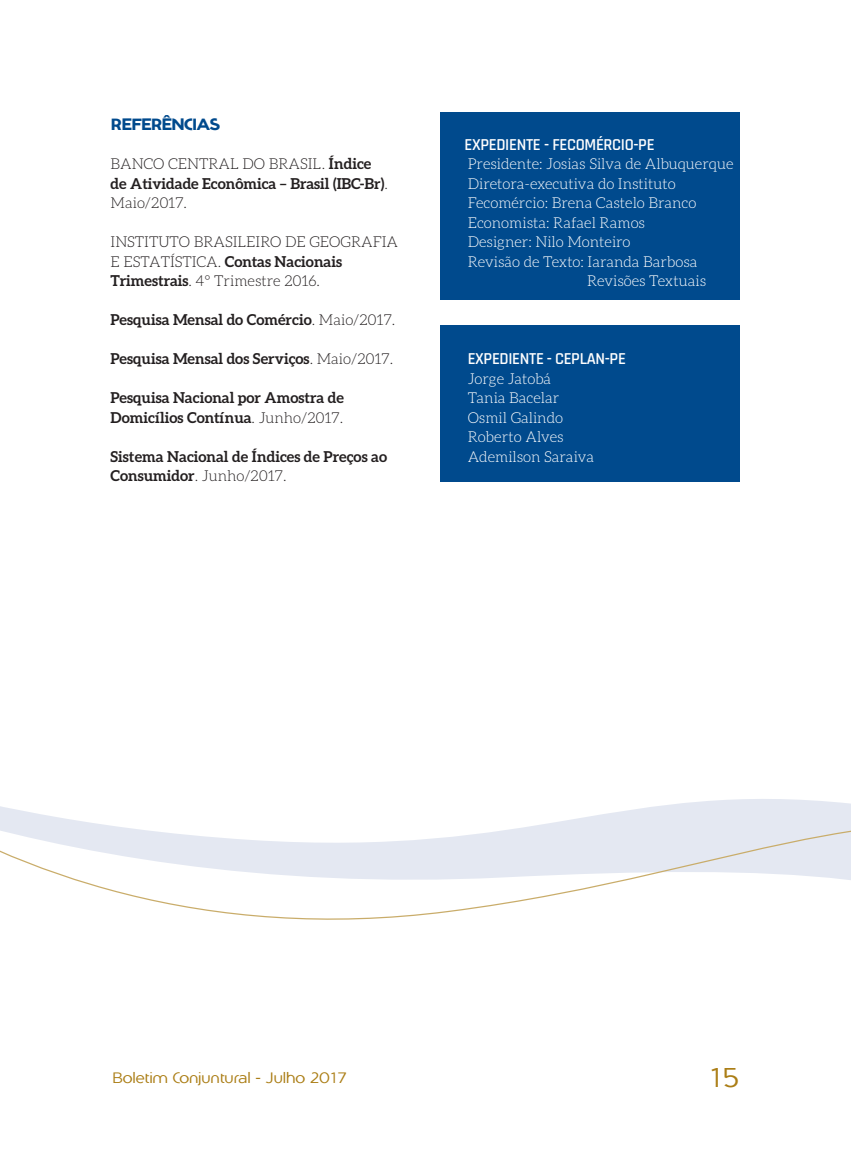
<style>
.page{position:relative;width:851px;height:1149px;background:#fff}
.page>*{position:absolute;margin:0;border:0;box-sizing:border-box;transform-origin:0 0}
.t1{font:27px "Comercio Sans";color:#ab7e16}
.corpoParagrafo{font:600 16.5px "Rajdhani";letter-spacing:-.02em;color:#fff}
.corpoParagrafo-2{font:700 16.5px "Comercio Sans";letter-spacing:-.035em;color:#004a8d}
.corpoParagrafo-3{font:700 15px/19.5px "Aleo";color:#231f20}
.corpoParagrafo-4{font:300 15px/19.5px "Aleo";color:#fff}
.corpoParagrafo-5{font:300 15px/19.5px "Aleo";color:#231f20}
.t2{font:15px "Comercio Sans";letter-spacing:-.01em;color:#ab7e16}
.s1{font-weight:300}
.s2{font-weight:700}
</style>
<div class="page">
<div style="left:440px;top:325px;width:300px;height:156px;background:#004a8d"></div>
<div style="left:440px;top:112px;width:300px;height:187px;background:#004a8d"></div>
<svg style="left:0;top:799px;width:850px;height:121px"></svg>
<p class="corpoParagrafo-2" style="left:111px;top:115px;width:111px">REFERÊNCIAS</p>
<p class="corpoParagrafo-3" style="left:111px;top:154px;width:279px"><span class="s1">BANCO CENTRAL DO BRASIL.</span> Índice de Atividade Econômica – Brasil (IBC-Br)<span class="s1">.<br>Maio/2017.</span></p>
<p class="corpoParagrafo-5" style="left:111px;top:232px;width:289px">INSTITUTO BRASILEIRO DE GEOGRAFIA<br>E ESTATÍSTICA. <span class="s2">Contas Nacionais<br>Trimestrais</span>. 4° Trimestre 2016.</p>
<p class="corpoParagrafo-3" style="left:111px;top:310px;width:286px">Pesquisa Mensal do Comércio<span class="s1">. Maio/2017.</span></p>
<p class="corpoParagrafo-3" style="left:111px;top:349px;width:284px">Pesquisa Mensal dos Serviços<span class="s1">. Maio/2017.</span></p>
<p class="corpoParagrafo-3" style="left:111px;top:388px;width:235px">Pesquisa Nacional por Amostra de<br>Domicílios Contínua<span class="s1">. Junho/2017.</span></p>
<p class="corpoParagrafo-3" style="left:111px;top:446px;width:278px">Sistema Nacional de Índices de Preços ao<br>Consumidor<span class="s1">. Junho/2017.</span></p>
<p class="corpoParagrafo" style="left:464px;top:134px;width:191px">EXPEDIENTE - FECOMÉRCIO-PE</p>
<p class="corpoParagrafo-4" style="left:467px;top:154px;width:267px">Presidente: Josias Silva de Albuquerque</p>
<p class="corpoParagrafo-4" style="left:467px;top:173px;width:230px">Diretora-executiva do Instituto<br>Fecomércio: Brena Castelo Branco</p>
<p class="corpoParagrafo-4" style="left:467px;top:212px;width:179px">Economista: Rafael Ramos</p>
<p class="corpoParagrafo-4" style="left:467px;top:232px;width:164px">Designer: Nilo Monteiro</p>
<p class="corpoParagrafo-4" style="left:467px;top:251px;width:231px">Revisão de Texto: Iaranda Barbosa</p>
<p class="corpoParagrafo-4" style="left:587px;top:271px;width:120px">Revisões Textuais</p>
<p class="corpoParagrafo" style="left:467px;top:349px;width:160px">EXPEDIENTE - CEPLAN-PE</p>
<p class="corpoParagrafo-4" style="left:467px;top:368px;width:85px">Jorge Jatobá</p>
<p class="corpoParagrafo-4" style="left:467px;top:388px;width:93px">Tania Bacelar</p>
<p class="corpoParagrafo-4" style="left:467px;top:407px;width:97px">Osmil Galindo</p>
<p class="corpoParagrafo-4" style="left:467px;top:427px;width:97px">Roberto Alves</p>
<p class="corpoParagrafo-4" style="left:467px;top:446px;width:128px">Ademilson Saraiva</p>
<p class="t2" style="left:112px;top:1068px;width:236px">Boletim Conjuntural - Julho 2017</p>
<h1 class="t1" style="left:705px;top:1062px;width:36px">15</h1>
</div>
